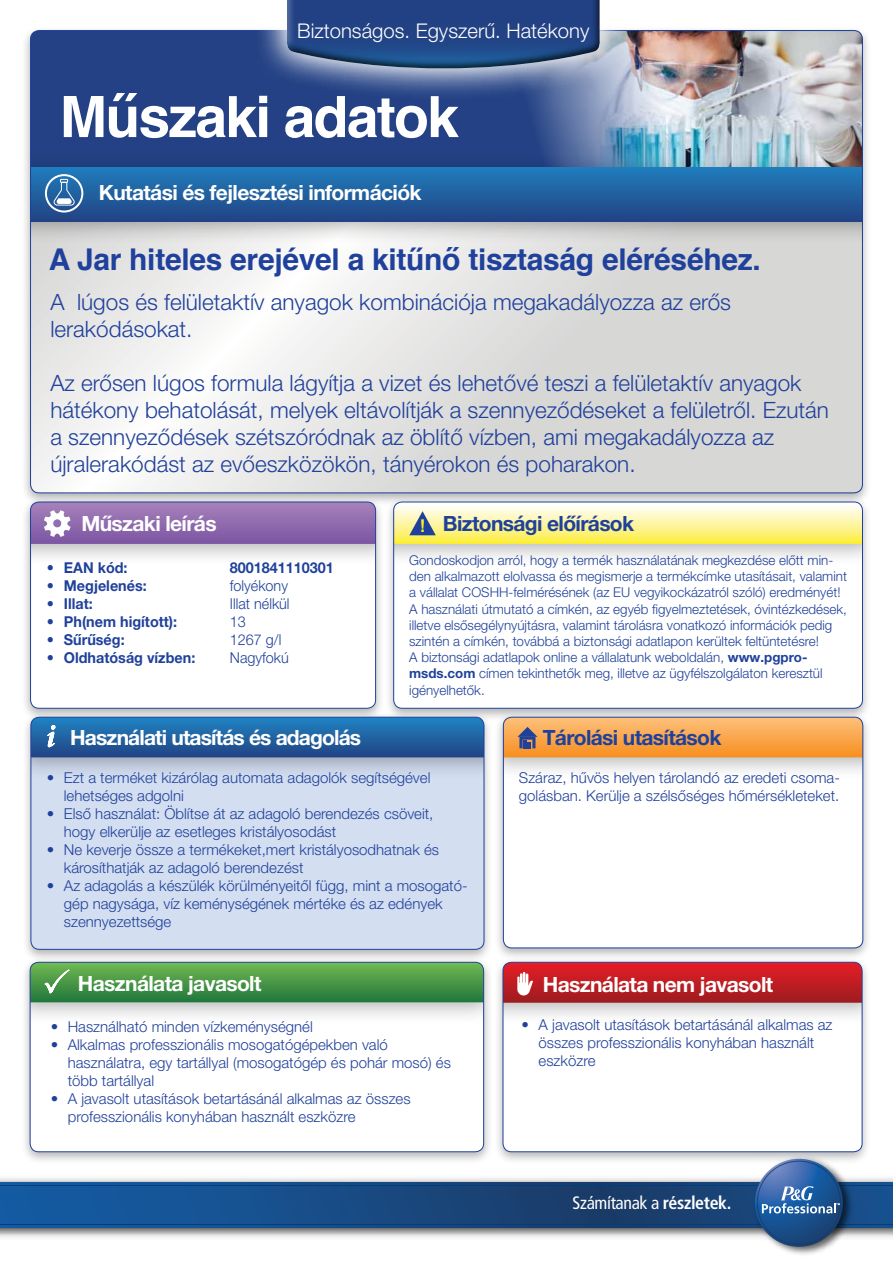
<style>
.page{position:relative;width:893px;height:1263px;background:#fff}
.page>*{position:absolute;margin:0;border:0;box-sizing:border-box;transform-origin:0 0}
.t1{font:700 57px "Helvetica";letter-spacing:-.03em;color:#fff}
.t2{font:700 30px "Helvetica";letter-spacing:-.01em;color:#20419b}
.t3{font:300 22.5px/27px "Helvetica Neue LT Pro";color:#20419b}
.t4{font:700 21px "Helvetica Neue LT Pro";letter-spacing:-.03em;color:#fff}
.t5{font:700 21px "Helvetica Neue LT Pro";letter-spacing:-.03em;color:#20419b}
.t6{font:300 20.25px "Helvetica Neue LT Pro";color:#fff}
.t7{font:condensed 18px "Frutiger LT Com";letter-spacing:-.02em;color:#fff}
.t8{font:300 15px/18px "Helvetica Neue LT Pro";color:#20419b}
.t9{font:700 15px "Helvetica Neue LT Pro";color:#20419b;scale:.96 1}
.t10{font:300 15px "Helvetica Neue LT Pro";color:#20419b;scale:.96 1}
.t11{font:300 13.5px/16.2px "Helvetica Neue LT Pro";color:#20419b}
.s1{font-family:"Arial";font-size:17.55px;color:#fcee21}
.s2{font-weight:700}
</style>
<div class="page">
<div style="left:21px;top:25px;width:851px;height:482px;background:#000;opacity:.3"></div>
<div style="left:31px;top:31px;width:831px;height:462px;background:#234184;border-radius:9px"></div>
<svg style="left:31px;top:245px;width:831px;height:248px;background:#e2e2e2"></svg>
<img style="left:532px;top:31px;width:330px;height:121px">
<div style="left:31px;top:152px;width:831px;height:93px;background:#000;opacity:.3"></div>
<div style="left:31px;top:167px;width:831px;height:54px;background:linear-gradient(to bottom,#217ebd,#224586)"></div>
<div style="left:21px;top:497px;width:364px;height:225px;background:#000;opacity:.3"></div>
<div style="left:31px;top:502px;width:345px;height:206px;background:#fff;border-radius:9px"></div>
<div style="left:31px;top:502px;width:345px;height:65px;background:#000;opacity:.3"></div>
<div style="left:384px;top:497px;width:488px;height:225px;background:#000;opacity:.3"></div>
<div style="left:394px;top:502px;width:468px;height:206px;background:#fff;border-radius:9px"></div>
<div style="left:394px;top:502px;width:468px;height:65px;background:#000;opacity:.3"></div>
<div style="left:21px;top:957px;width:472px;height:209px;background:#000;opacity:.3"></div>
<div style="left:30px;top:962px;width:454px;height:190px;background:#fff;border-radius:9px"></div>
<div style="left:30px;top:962px;width:454px;height:63px;background:#000;opacity:.3"></div>
<div style="left:494px;top:957px;width:378px;height:209px;background:#000;opacity:.3"></div>
<div style="left:503px;top:962px;width:359px;height:190px;background:#fff;border-radius:9px"></div>
<div style="left:503px;top:962px;width:359px;height:63px;background:#000;opacity:.3"></div>
<svg style="left:31px;top:502px;width:345px;height:42px;background:#926eb0"></svg>
<div style="left:53px;top:519px;width:9px;height:9px;background:#8e6fb1;border-radius:50%"></div>
<div style="left:52px;top:518px;width:10px;height:10px;border:1px solid #fff;border-radius:50%"></div>
<svg style="left:52px;top:179px;width:23px;height:27px"></svg>
<div style="left:45px;top:174px;width:38px;height:39px;border:2px solid #fff;border-radius:50%"></div>
<svg style="left:30px;top:963px;width:454px;height:39px;background:#499847"></svg>
<svg style="left:503px;top:962px;width:359px;height:41px;background:#be222a"></svg>
<svg style="left:394px;top:502px;width:468px;height:42px;background:#f6f0a3"></svg>
<div style="left:22px;top:712px;width:472px;height:251px;background:#000;opacity:.3"></div>
<div style="left:31px;top:717px;width:453px;height:232px;background:#d3def1;border-radius:9px"></div>
<div style="left:31px;top:717px;width:453px;height:63px;background:#000;opacity:.3"></div>
<svg style="left:31px;top:717px;width:453px;height:40px;background:#2263a3"></svg>
<svg style="left:0;top:1182px;width:893px;height:46px;background:#174a83"></svg>
<hr style="left:0;top:1185px;width:893px;height:1px;background:#003e7e">
<hr style="left:0;top:1224px;width:893px;height:1px;background:#003e7e">
<img style="left:751px;top:1152px;width:106px;height:103px">
<svg style="left:755px;top:1159px;width:88px;height:88px;background:#295895"></svg>
<svg style="left:762px;top:1185px;width:78px;height:28px;background:#517fb4"></svg>
<div style="left:494px;top:712px;width:379px;height:249px;background:#000;opacity:.3"></div>
<div style="left:503px;top:717px;width:360px;height:231px;background:#fff;border-radius:9px"></div>
<div style="left:503px;top:717px;width:360px;height:63px;background:#000;opacity:.3"></div>
<svg style="left:503px;top:717px;width:360px;height:40px;background:#f0a350"></svg>
<svg style="left:255px;top:25px;width:377px;height:74px"></svg>
<div style="left:286px;top:0;width:315px;height:69px;background:#000;opacity:.75"></div>
<h3 class="t6" style="left:297px;top:19px;width:294px">Biztonságos. Egyszerű. Hatékony</h3>
<h1 class="t1" style="left:60px;top:71px;width:401px">Műszaki adatok</h1>
<h3 class="t4" style="left:99px;top:180px;width:324px">Kutatási és fejlesztési információk</h3>
<h2 class="t2" style="left:49px;top:235px;width:713px">A Jar hiteles erejével a kitűnő tisztaság eléréséhez.</h2>
<h3 class="t3" style="left:50px;top:288px;width:682px">A lúgos és felületaktív anyagok kombinációja megakadályozza az erős lerakódásokat.</h3>
<p class="t3" style="left:50px;top:369px;width:780px">Az erősen lúgos formula lágyítja a vizet és lehetővé teszi a felületaktív anyagok hátékony behatolását, melyek eltávolítják a szennyeződéseket a felületről. Ezután a szennyeződések szétszóródnak az öblítő vízben, ami megakadályozza az újralerakódást az evőeszközökön, tányérokon és poharakon.</p>
<h3 class="t4" style="left:81px;top:511px;width:137px">Műszaki leírás</h3>
<p class="t9" style="left:47px;top:558px;width:86px">• EAN kód:</p>
<p class="t9" style="left:230px;top:558px;width:110px">8001841110301</p>
<p class="t9" style="left:47px;top:576px;width:106px">• Megjelenés:</p>
<p class="t10" style="left:230px;top:577px;width:62px">folyékony</p>
<p class="t9" style="left:47px;top:594px;width:49px">• Illat:</p>
<p class="t10" style="left:230px;top:595px;width:64px">Illat nélkül</p>
<p class="t9" style="left:47px;top:612px;width:137px">• Ph(nem higított):</p>
<p class="t10" style="left:230px;top:613px;width:18px">13</p>
<p class="t9" style="left:47px;top:630px;width:83px">• Sűrűség:</p>
<p class="t10" style="left:230px;top:631px;width:55px">1267 g/l</p>
<p class="t9" style="left:47px;top:648px;width:156px">• Oldhatóság vízben:</p>
<p class="t10" style="left:230px;top:649px;width:63px">Nagyfokú</p>
<h3 class="t5" style="left:420px;top:510px;width:216px"><span class="s1">!</span> Biztonsági előírások</h3>
<p class="t11" style="left:409px;top:552px;width:439px">Gondoskodjon arról, hogy a termék használatának megkezdése előtt min&shy;den alkalmazott elolvassa és megismerje a termékcímke utasításait, valamint a vállalat COSHH-felmérésének (az EU vegyikockázatról szóló) eredményét!<br>A használati útmutató a címkén, az egyéb figyelmeztetések, óvintézkedések, illetve elsősegélynyújtásra, valamint tárolásra vonatkozó információk pedig szintén a címkén, továbbá a biztonsági adatlapon kerültek feltüntetésre!<br>A biztonsági adatlapok online a vállalatunk weboldalán, <span class="s2">www.pgpro&shy;msds.com</span> címen tekinthetők meg, illetve az ügyfélszolgálaton keresztül igényelhetők.</p>
<h3 class="t4" style="left:70px;top:725px;width:292px">Használati utasítás és adagolás</h3>
<p class="t8" style="left:64px;top:769px;width:368px;text-indent:-17px">• Ezt a terméket kizárólag automata adagolók segítségével lehetséges adgolni</p>
<p class="t8" style="left:64px;top:805px;width:371px;text-indent:-17px">• Első használat: Öblítse át az adagoló berendezés csöveit, hogy elkerülje az esetleges kristályosodást</p>
<p class="t8" style="left:64px;top:841px;width:377px;text-indent:-17px">• Ne keverje össze a termékeket,mert kristályosodhatnak és károsíthatják az adagoló berendezést</p>
<p class="t8" style="left:64px;top:877px;width:405px;text-indent:-17px">• Az adagolás a készülék körülményeitől függ, mint a mosogató&shy;gép nagysága, víz keménységének mértéke és az edények szennyezettsége</p>
<h3 class="t5" style="left:543px;top:725px;width:180px">Tárolási utasítások</h3>
<p class="t8" style="left:519px;top:769px;width:322px">Száraz, hűvös helyen tárolandó az eredeti csoma&shy;golásban. Kerülje a szélsőséges hőmérsékleteket.</p>
<h3 class="t4" style="left:78px;top:971px;width:185px">Használata javasolt</h3>
<h3 class="t4" style="left:543px;top:971px;width:232px">Használata nem javasolt</h3>
<p class="t8" style="left:51px;top:1017px;width:264px">• Használható minden vízkeménységnél</p>
<p class="t8" style="left:68px;top:1035px;width:385px;text-indent:-17px">• Alkalmas professzionális mosogatógépekben való használatra, egy tartállyal (mosogatógép és pohár mosó) és több tartállyal</p>
<p class="t8" style="left:68px;top:1089px;width:344px;text-indent:-17px">• A javasolt utasítások betartásánál alkalmas az összes professzionális konyhában használt eszközre</p>
<p class="t8" style="left:539px;top:1015px;width:295px;text-indent:-17px">• A javasolt utasítások betartásánál alkalmas az összes professzionális konyhában használt eszközre</p>
<p class="t7" style="left:572px;top:1192px;width:160px">Számítanak a <span class="s2">részletek.</span></p>
</div>
